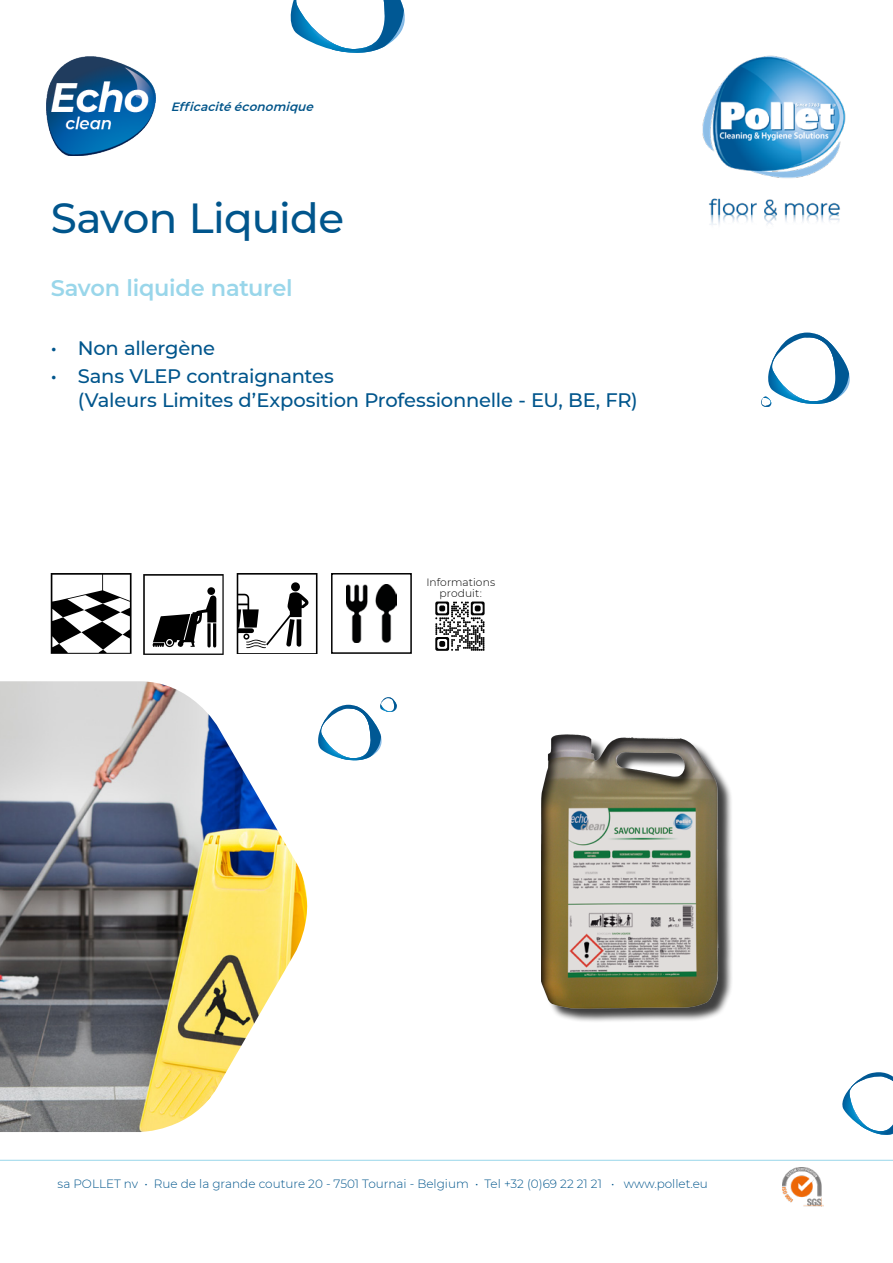
<style>
.page{position:relative;width:893px;height:1263px;background:#fff}
.page>*{position:absolute;margin:0;border:0;box-sizing:border-box;transform-origin:0 0}
.t1{font:500 42px "Montserrat";letter-spacing:-.015em;color:#00558c}
.t2{font:600 22.5px "Montserrat";letter-spacing:-.015em;color:#99d6ea}
.t3{font:500 19.5px/23.4px "Montserrat";letter-spacing:-.01em;color:#00558c}
.t4{font:300 12px "Montserrat";color:#00558c}
.t5{font:italic 600 12px "Montserrat";color:#005489}
.t6{font:300 10.65px "Montserrat";letter-spacing:.005em;color:#000}
</style>
<div class="page">
<svg style="left:842px;top:1072px;width:51px;height:63px"></svg>
<img style="left:783px;top:1167px;width:40px;height:40px">
<svg style="left:761px;top:333px;width:89px;height:74px"></svg>
<svg style="left:290px;top:0;width:115px;height:53px"></svg>
<svg style="left:322px;top:697px;width:75px;height:64px"></svg>
<img style="left:702px;top:55px;width:144px;height:170px">
<img style="left:47px;top:56px;width:109px;height:99px">
<hr style="left:0;top:1160px;width:893px;height:1px;background:#99d6ea">
<div style="left:543px;top:737px;width:190px;height:286px;background:#000;opacity:.75"></div>
<div style="left:533px;top:733px;width:195px;height:276px;background:#000;opacity:.75"></div>
<img style="left:0;top:681px;width:322px;height:451px">
<svg style="left:143px;top:574px;width:81px;height:81px"></svg>
<div style="left:331px;top:573px;width:81px;height:81px;border:2px solid #000"></div>
<img style="left:347px;top:584px;width:49px;height:59px">
<svg style="left:435px;top:601px;width:50px;height:50px"></svg>
<svg style="left:237px;top:573px;width:80px;height:81px"></svg>
<svg style="left:51px;top:573px;width:81px;height:81px"></svg>
<p class="t5" style="left:171px;top:99px;width:148px">Efficacitééconomique</p>
<p class="t1" style="left:51px;top:189px;width:295px">Savon Liquide</p>
<p class="t2" style="left:51px;top:272px;width:243px">Savon liquide naturel</p>
<p class="t3" style="left:51px;top:336px;width:166px">• Non allergène</p>
<p class="t3" style="left:78px;top:364px;width:562px;text-indent:-27px">• Sans VLEP contraignantes<br>(Valeurs Limites d’Exposition Professionnelle - EU, BE, FR)</p>
<p class="t6" style="left:426px;top:575px;width:70px">Informations</p>
<p class="t6" style="left:440px;top:586px;width:44px">produit:</p>
<p class="t4" style="left:58px;top:1175px;width:652px">sa POLLET nv • Rue de la grande couture 20 - 7501 Tournai - Belgium • Tel +32 (0)69 22 21 21 • www.pollet.eu</p>
</div>
